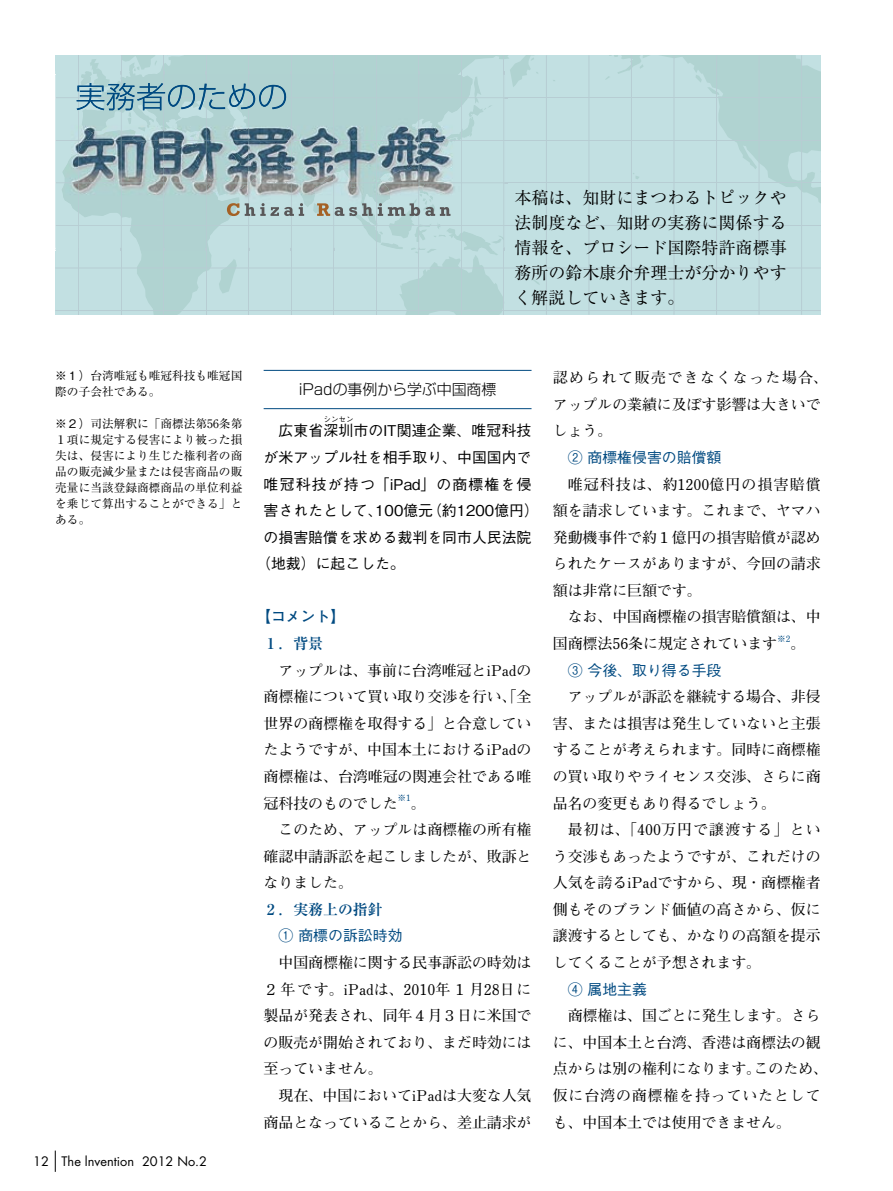
<style>
.page{position:relative;width:893px;height:1191px;background:#fff}
.page>*{position:absolute;margin:0;border:0;box-sizing:border-box;transform-origin:0 0}
.t1{font:16.95px/25px "Ryumin Pro";color:#000;text-align:justify}
.t2{font:700 14.85px/26.5px "Futo Min A101 Pro";color:#000;text-align:justify}
.t3{font:500 14.85px "Gothic BBB Pro";color:#000}
.t4{font:500 14.85px "Gothic BBB Pro";color:#004a81}
.t5{font:500 14.85px "Gothic BBB Pro";letter-spacing:.08em;color:#000}
.t6{font:300 14.85px "Shin Go Pro";color:#000}
.t7{font:700 14.85px "Ryumin Pro";color:#004a81}
.t8{font:700 14.85px "Futo Go B101 Pro";color:#004a81}
.t9{font:12.75px "Futura";color:#000}
.t10{font:11.7px/15.9px "Ryumin Pro";color:#000}
.t11{font:700 8.7px "Futo Min A101 Pro";color:#004a81}
.t12{font:500 7.5px "Gothic BBB Pro";color:#000}
.s1{font-family:"Gothic BBB Pro";font-weight:500}
</style>
<div class="page">
<svg style="left:55px;top:1150px;width:1px;height:21px"></svg>
<svg style="left:606px;top:55px;width:215px;height:260px;background:#beddde"></svg>
<svg style="left:633px;top:173px;width:7px;height:6px"></svg>
<svg style="left:62px;top:55px;width:536px;height:260px;background:#beddde"></svg>
<hr style="left:55px;top:97px;width:766px;height:1px;background:#b7cdd3">
<hr style="left:55px;top:140px;width:766px;height:1px;background:#b7cdd3">
<hr style="left:55px;top:183px;width:766px;height:1px;background:#b7cdd3">
<hr style="left:55px;top:225px;width:766px;height:1px;background:#b7cdd3">
<hr style="left:55px;top:268px;width:766px;height:1px;background:#b7cdd3">
<hr style="left:55px;top:310px;width:766px;height:1px;background:#b7cdd3">
<hr style="left:78px;top:55px;width:1px;height:260px;background:#b7cdd3">
<hr style="left:121px;top:55px;width:1px;height:260px;background:#b7cdd3">
<hr style="left:163px;top:55px;width:1px;height:260px;background:#b7cdd3">
<hr style="left:206px;top:55px;width:1px;height:260px;background:#b7cdd3">
<hr style="left:248px;top:55px;width:1px;height:260px;background:#b7cdd3">
<hr style="left:291px;top:55px;width:1px;height:260px;background:#b7cdd3">
<hr style="left:333px;top:55px;width:1px;height:260px;background:#b7cdd3">
<hr style="left:376px;top:55px;width:1px;height:260px;background:#b7cdd3">
<hr style="left:419px;top:55px;width:1px;height:260px;background:#b7cdd3">
<hr style="left:461px;top:55px;width:1px;height:260px;background:#b7cdd3">
<hr style="left:504px;top:55px;width:1px;height:260px;background:#b7cdd3">
<hr style="left:546px;top:55px;width:1px;height:260px;background:#b7cdd3">
<hr style="left:589px;top:55px;width:1px;height:260px;background:#b7cdd3">
<hr style="left:631px;top:55px;width:1px;height:260px;background:#b7cdd3">
<hr style="left:674px;top:55px;width:1px;height:260px;background:#b7cdd3">
<hr style="left:716px;top:55px;width:1px;height:260px;background:#b7cdd3">
<hr style="left:759px;top:55px;width:1px;height:260px;background:#b7cdd3">
<hr style="left:801px;top:55px;width:1px;height:260px;background:#b7cdd3">
<img style="left:140px;top:249px;width:69px;height:1px">
<img style="left:292px;top:71px;width:151px;height:1px">
<img style="left:55px;top:72px;width:449px;height:176px">
<svg style="left:443px;top:71px;width:49px;height:76px;background:#badadb"></svg>
<img style="left:62px;top:98px;width:361px;height:150px">
<img style="left:55px;top:97px;width:449px;height:1px">
<img style="left:55px;top:140px;width:449px;height:1px">
<img style="left:55px;top:183px;width:258px;height:1px">
<img style="left:55px;top:225px;width:258px;height:1px">
<img style="left:78px;top:137px;width:1px;height:111px">
<img style="left:121px;top:137px;width:1px;height:111px">
<img style="left:163px;top:137px;width:1px;height:111px">
<img style="left:206px;top:137px;width:1px;height:111px">
<img style="left:248px;top:137px;width:1px;height:111px">
<img style="left:291px;top:137px;width:1px;height:111px">
<img style="left:333px;top:75px;width:1px;height:84px">
<img style="left:376px;top:75px;width:1px;height:84px">
<img style="left:419px;top:75px;width:1px;height:84px">
<img style="left:461px;top:75px;width:1px;height:84px">
<img style="left:504px;top:75px;width:1px;height:84px">
<svg style="left:77px;top:59px;width:215px;height:78px;background:#a1c4c9"></svg>
<img style="left:259px;top:85px;width:27px;height:24px">
<svg style="left:227px;top:203px;width:77px;height:13px"></svg>
<svg style="left:313px;top:159px;width:194px;height:156px;background:#b5d1d3"></svg>
<hr style="left:264px;top:370px;width:267px;height:1px;background:#004a81">
<hr style="left:264px;top:408px;width:267px;height:1px;background:#004a81">
<p class="t1" style="left:514px;top:184px;width:274px">本稿は、知財にまつわるトピックや法制度など、知財の実務に関係する情報を、プロシード国際特許商標事務所の鈴木康介弁理士が分かりやすく解説していきます。</p>
<p class="t10" style="left:55px;top:367px;width:189px"><span class="s1">※１）</span>台湾唯冠も唯冠科技も唯冠国際の子会社である。</p>
<p class="t10" style="left:55px;top:415px;width:189px;text-align:justify"><span class="s1">※２）</span>司法解釈に「商標法第56条第１項に規定する侵害により被った損失は、侵害により生じた権利者の商品の販売減少量または侵害商品の販売量に当該登録商標商品の単位利益を乗じて算出することができる」とある。</p>
<p class="t9" style="left:33px;top:1152px;width:175px">12 The lnvention 2012 No.2</p>
<p class="t6" style="left:299px;top:377px;width:199px">iPadの事例から学ぶ中国商標</p>
<p class="t3" style="left:279px;top:419px;width:254px">広東省深圳市のIT関連企業、唯冠科技</p>
<p class="t12" style="left:324px;top:413px;width:31px">シンセン</p>
<p class="t3" style="left:264px;top:445px;width:269px">が米アップル社を相手取り、中国国内で</p>
<p class="t5" style="left:264px;top:472px;width:269px">唯冠科技が持つ「iPad」の商標権を侵</p>
<p class="t3" style="left:264px;top:498px;width:277px">害されたとして、100億元（約1200億円）</p>
<p class="t3" style="left:264px;top:525px;width:269px">の損害賠償を求める裁判を同市人民法院</p>
<p class="t3" style="left:256px;top:552px;width:150px">（地裁）に起こした。</p>
<p class="t8" style="left:256px;top:605px;width:91px">【コメント】</p>
<p class="t7" style="left:264px;top:631px;width:61px">１．背景</p>
<p class="t2" style="left:264px;top:655px;width:269px;text-indent:15px">アップルは、事前に台湾唯冠とiPadの商標権について買い取り交渉を行い、「全世界の商標権を取得する」と合意していたようですが、中国本土におけるiPadの商標権は、台湾唯冠の関連会社である唯冠科技のものでした</p>
<p class="t11" style="left:398px;top:791px;width:15px">※1</p>
<p class="t2" style="left:411px;top:788px;width:16px">。</p>
<p class="t2" style="left:279px;top:814px;width:254px">このため、アップルは商標権の所有権</p>
<p class="t2" style="left:264px;top:841px;width:269px">確認申請訴訟を起こしましたが、敗訴と</p>
<p class="t2" style="left:264px;top:867px;width:91px">なりました。</p>
<p class="t7" style="left:264px;top:897px;width:121px">２．実務上の指針</p>
<p class="t4" style="left:279px;top:924px;width:126px">① 商標の訴訟時効</p>
<p class="t2" style="left:264px;top:947px;width:269px;text-indent:15px">中国商標権に関する民事訴訟の時効は２年です。iPadは、2010年１月28日に製品が発表され、同年４月３日に米国での販売が開始されており、まだ時効には至っていません。</p>
<p class="t2" style="left:264px;top:1080px;width:269px;text-align:right">現在、中国においてiPadは大変な人気商品となっていることから、差止請求が</p>
<p class="t2" style="left:553px;top:362px;width:277px;text-align:left">認められて販売できなくなった場合、アップルの業績に及ぼす影響は大きいでしょう。</p>
<p class="t4" style="left:568px;top:445px;width:155px">② 商標権侵害の賠償額</p>
<p class="t2" style="left:553px;top:469px;width:269px;text-indent:15px">唯冠科技は、約1200億円の損害賠償額を請求しています。これまで、ヤマハ発動機事件で約１億円の損害賠償が認められたケースがありますが、今回の請求額は非常に巨額です。</p>
<p class="t2" style="left:553px;top:602px;width:269px;text-indent:15px">なお、中国商標権の損害賠償額は、中国商標法56条に規定されています</p>
<p class="t11" style="left:777px;top:631px;width:15px">※2</p>
<p class="t2" style="left:790px;top:628px;width:16px">。</p>
<p class="t4" style="left:568px;top:658px;width:155px">③ 今後、取り得る手段</p>
<p class="t2" style="left:553px;top:681px;width:269px;text-indent:15px">アップルが訴訟を継続する場合、非侵害、または損害は発生していないと主張することが考えられます。同時に商標権の買い取りやライセンス交渉、さらに商品名の変更もあり得るでしょう。</p>
<p class="t2" style="left:553px;top:814px;width:269px;text-indent:15px">最初は、「400万円で譲渡する」という交渉もあったようですが、これだけの人気を誇るiPadですから、現・商標権者側もそのブランド価値の高さから、仮に譲渡するとしても、かなりの高額を提示してくることが予想されます。</p>
<p class="t4" style="left:568px;top:977px;width:81px">④ 属地主義</p>
<p class="t2" style="left:553px;top:1000px;width:277px;text-align:left;text-indent:15px">商標権は、国ごとに発生します。さらに、中国本土と台湾、香港は商標法の観点からは別の権利になります。このため、仮に台湾の商標権を持っていたとしても、中国本土では使用できません。</p>
</div>
